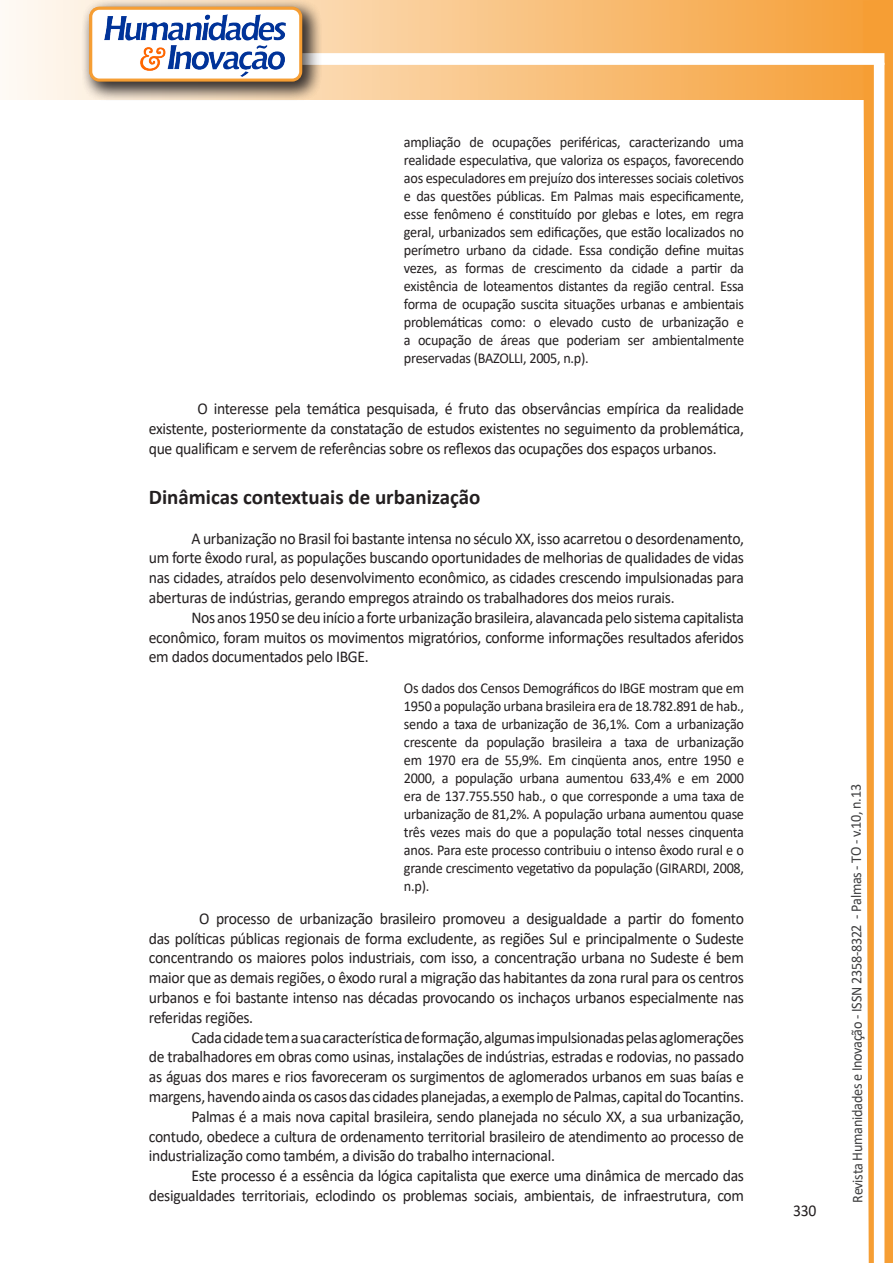
<style>
.page{position:relative;width:893px;height:1263px;background:#fff}
.page>*{position:absolute;margin:0;border:0;box-sizing:border-box;transform-origin:0 0}
.Titulo_2{font:700 21px "Calibri";color:#231f20}
.texto{font:16.5px/19.8px "Calibri";letter-spacing:-.02em;color:#231f20;text-align:justify;scale:.95 1}
.citacao{font:15px/18px "Calibri";letter-spacing:-.02em;color:#231f20;text-align:justify;scale:.95 1}
.t1{font:15px "Calibri";letter-spacing:-.025em;color:#3e3e3f;scale:.95 1}
</style>
<div class="page">
<svg style="left:5px;top:0;width:858px;height:100px;background:#f9c484"></svg>
<div style="left:302px;top:53px;width:582px;height:12px;background:#fff;border:2px solid #fff"></div>
<svg style="left:863px;top:0;width:30px;height:1263px"></svg>
<div style="left:81px;top:0;width:241px;height:102px;background:#231f20;opacity:.75"></div>
<div style="left:91px;top:8px;width:210px;height:72px;background:#fff;border-radius:9px"></div>
<img style="left:104px;top:14px;width:181px;height:62px">
<div style="left:89px;top:7px;width:213px;height:75px;border:3px solid #f69e34;border-radius:9px"></div>
<p class="citacao" style="left:404px;top:133px;width:360px">ampliação de ocupações periféricas, caracterizando uma realidade especulativa, que valoriza os espaços, favorecendo aos especuladores em prejuízo dos interesses sociais coletivos e das questões públicas. Em Palmas mais especificamente, esse fenômeno é constituído por glebas e lotes, em regra geral, urbanizados sem edificações, que estão localizados no perímetro urbano da cidade. Essa condição define muitas vezes, as formas de crescimento da cidade a partir da existência de loteamentos distantes da região central. Essa forma de ocupação suscita situações urbanas e ambientais problemáticas como: o elevado custo de urbanização e a ocupação de áreas que poderiam ser ambientalmente preservadas (BAZOLLI, 2005, n.p).</p>
<p class="texto" style="left:149px;top:398px;width:628px;text-indent:49px">O interesse pela temática pesquisada, é fruto das observâncias empírica da realidade existente, posteriormente da constatação de estudos existentes no seguimento da problemática, que qualificam e servem de referências sobre os reflexos das ocupações dos espaços urbanos.</p>
<p class="Titulo_2" style="left:149px;top:482px;width:333px">Dinâmicas contextuais de urbanização</p>
<p class="texto" style="left:149px;top:528px;width:628px;text-indent:43px">A urbanização no Brasil foi bastante intensa no século XX, isso acarretou o desordenamento, um forte êxodo rural, as populações buscando oportunidades de melhorias de qualidades de vidas nas cidades, atraídos pelo desenvolvimento econômico, as cidades crescendo impulsionadas para aberturas de indústrias, gerando empregos atraindo os trabalhadores dos meios rurais.</p>
<p class="texto" style="left:149px;top:607px;width:628px;text-indent:43px">Nos anos 1950 se deu início a forte urbanização brasileira, alavancada pelo sistema capitalista econômico, foram muitos os movimentos migratórios, conforme informações resultados aferidos em dados documentados pelo IBGE.</p>
<p class="citacao" style="left:404px;top:679px;width:360px">Os dados dos Censos Demográficos do IBGE mostram que em 1950 a população urbana brasileira era de 18.782.891 de hab., sendo a taxa de urbanização de 36,1%. Com a urbanização crescente da população brasileira a taxa de urbanização em 1970 era de 55,9%. Em cinqüenta anos, entre 1950 e 2000, a população urbana aumentou 633,4% e em 2000 era de 137.755.550 hab., o que corresponde a uma taxa de urbanização de 81,2%. A população urbana aumentou quase três vezes mais do que a população total nesses cinquenta anos. Para este processo contribuiu o intenso êxodo rural e o grande crescimento vegetativo da população (GIRARDI, 2008, n.p).</p>
<p class="texto" style="left:149px;top:908px;width:628px;text-indent:50px">O processo de urbanização brasileiro promoveu a desigualdade a partir do fomento das políticas públicas regionais de forma excludente, as regiões Sul e principalmente o Sudeste concentrando os maiores polos industriais, com isso, a concentração urbana no Sudeste é bem maior que as demais regiões, o êxodo rural a migração das habitantes da zona rural para os centros urbanos e foi bastante intenso nas décadas provocando os inchaços urbanos especialmente nas referidas regiões.</p>
<p class="texto" style="left:149px;top:1027px;width:628px;text-indent:43px">Cada cidade tem a sua característica de formação, algumas impulsionadas pelas aglomerações de trabalhadores em obras como usinas, instalações de indústrias, estradas e rodovias, no passado as águas dos mares e rios favoreceram os surgimentos de aglomerados urbanos em suas baías e margens, havendo ainda os casos das cidades planejadas, a exemplo de Palmas, capital do Tocantins.</p>
<p class="texto" style="left:149px;top:1106px;width:628px;text-indent:43px">Palmas é a mais nova capital brasileira, sendo planejada no século XX, a sua urbanização, contudo, obedece a cultura de ordenamento territorial brasileiro de atendimento ao processo de industrialização como também, a divisão do trabalho internacional.</p>
<p class="texto" style="left:149px;top:1165px;width:628px;text-align:right">Este processo é a essência da lógica capitalista que exerce uma dinâmica de mercado das desigualdades territoriais, eclodindo os problemas sociais, ambientais, de infraestrutura, com</p>
<p class="texto" style="left:793px;top:1200px;width:26px">330</p>
<p class="t1" style="left:846px;top:1203px;width:442px;rotate:-90deg">Revista Humanidades e Inovação - ISSN 2358-8322 - Palmas - TO - v.10, n.13</p>
</div>
